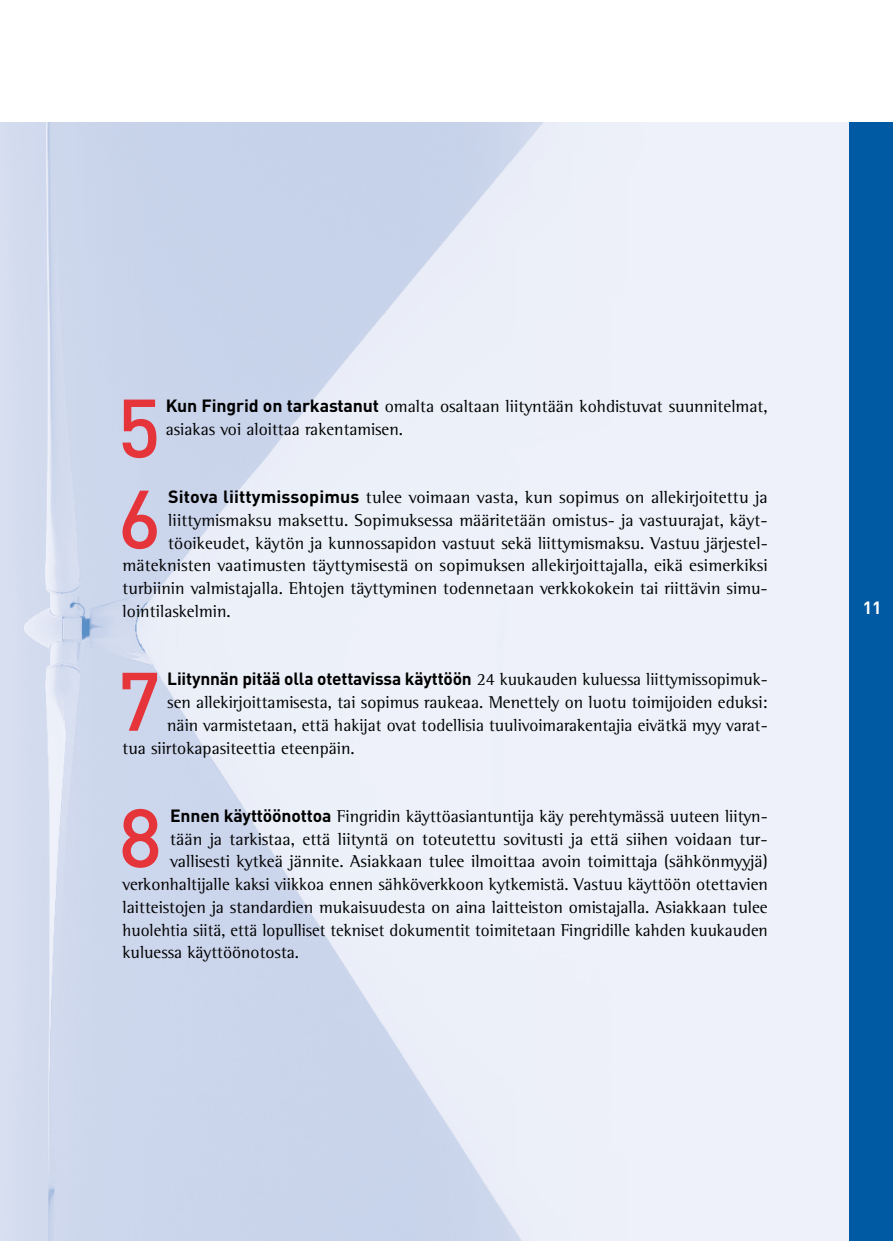
<style>
.page{position:relative;width:893px;height:1241px;background:#fff}
.page>*{position:absolute;margin:0;border:0;box-sizing:border-box;transform-origin:0 0}
.t1{font:500 81.38px "DIN";color:#e5343a}
.t2{font:17.5px/22.8px "Rotis Semi Serif";color:#000}
.t3{font:700 17.5px "DIN";letter-spacing:-.01em;color:#000}
.t4{font:700 17.5px "DIN";color:#fff}
.s1{font-family:"DIN";font-weight:700}
.s2{font-family:"Rotis Semi Serif";font-weight:400}
</style>
<div class="page">
<img style="left:0;top:122px;width:893px;height:1118px">
<div style="left:849px;top:123px;width:44px;height:1117px;background:#0059a3"></div>
<h1 class="t1" style="left:117px;top:376px;width:45px">5</h1>
<p class="t2" style="left:166px;top:394px;width:604px"><span class="s1">Kun Fingrid on tarkastanut</span> omalta osaltaan liityntään kohdistuvat suunnitelmat, asiakas voi aloittaa rakentamisen.</p>
<h1 class="t1" style="left:118px;top:467px;width:45px">6</h1>
<p class="t2" style="left:168px;top:485px;width:601px"><span class="s1">Sitova liittymissopimus</span> tulee voimaan vasta, kun sopimus on allekirjoitettu ja</p>
<p class="t2" style="left:168px;top:508px;width:601px">liittymismaksu maksettu. Sopimuksessa määritetään omistus- ja vastuurajat, käyt-</p>
<p class="t2" style="left:168px;top:531px;width:601px">töoikeudet, käytön ja kunnossapidon vastuut sekä liittymismaksu. Vastuu järjestel-</p>
<p class="t2" style="left:123px;top:554px;width:647px">mäteknisten vaatimusten täyttymisestä on sopimuksen allekirjoittajalla, eikä esimerkiksi</p>
<p class="t2" style="left:123px;top:576px;width:647px">turbiinin valmistajalla. Ehtojen täyttyminen todennetaan verkkokokein tai riittävin simu-</p>
<p class="t2" style="left:123px;top:599px;width:110px">lointilaskelmin.</p>
<h1 class="t1" style="left:117px;top:649px;width:45px">7</h1>
<p class="t3" style="left:167px;top:667px;width:602px">Liitynnän pitää olla otettavissa käyttöön <span class="s2">24 kuukauden kuluessa liittymissopimuk-</span></p>
<p class="t2" style="left:167px;top:690px;width:602px">sen allekirjoittamisesta, tai sopimus raukeaa. Menettely on luotu toimijoiden eduksi:</p>
<p class="t2" style="left:167px;top:713px;width:602px">näin varmistetaan, että hakijat ovat todellisia tuulivoimarakentajia eivätkä myy varat-</p>
<p class="t2" style="left:123px;top:736px;width:234px">tua siirtokapasiteettia eteenpäin.</p>
<h1 class="t1" style="left:119px;top:785px;width:45px">8</h1>
<p class="t2" style="left:170px;top:804px;width:599px"><span class="s1">Ennen käyttöönottoa</span> Fingridin käyttöasiantuntija käy perehtymässä uuteen liityn-</p>
<p class="t2" style="left:170px;top:827px;width:599px">tään ja tarkistaa, että liityntä on toteutettu sovitusti ja että siihen voidaan tur-</p>
<p class="t2" style="left:170px;top:849px;width:599px">vallisesti kytkeä jännite. Asiakkaan tulee ilmoittaa avoin toimittaja (sähkönmyyjä)</p>
<p class="t2" style="left:123px;top:872px;width:647px">verkonhaltijalle kaksi viikkoa ennen sähköverkkoon kytkemistä. Vastuu käyttöön otettavien</p>
<p class="t2" style="left:123px;top:895px;width:647px">laitteistojen ja standardien mukaisuudesta on aina laitteiston omistajalla. Asiakkaan tulee</p>
<p class="t2" style="left:123px;top:918px;width:647px">huolehtia siitä, että lopulliset tekniset dokumentit toimitetaan Fingridille kahden kuukauden</p>
<p class="t2" style="left:123px;top:940px;width:178px">kuluessa käyttöönotosta.</p>
<p class="t4" style="left:863px;top:596px;width:21px">11</p>
</div>
